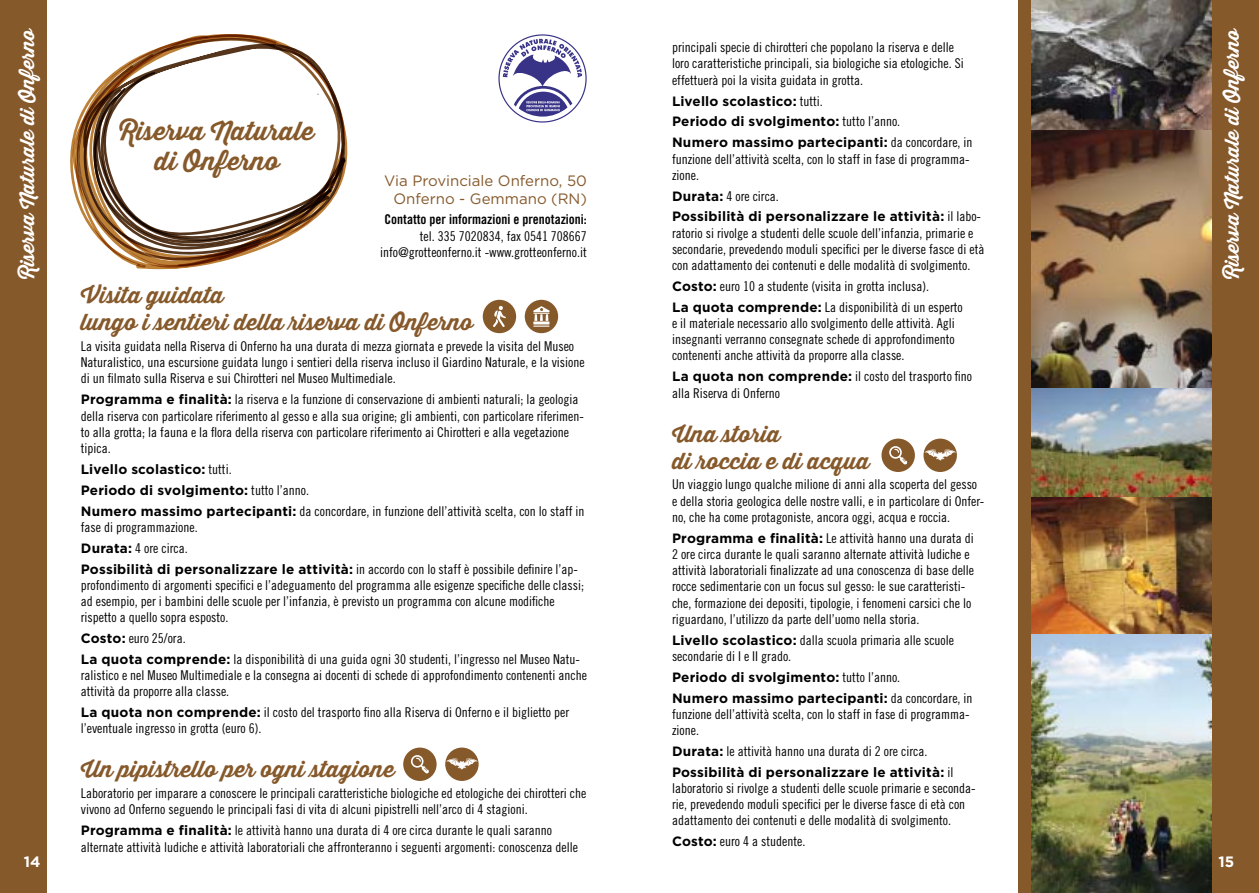
<style>
.page{position:relative;width:1259px;height:893px;background:#fff}
.page>*{position:absolute;margin:0;border:0;box-sizing:border-box;transform-origin:0 0}
.contenuti{font:700 25.5px "Thirsty Script";letter-spacing:.01em;color:#86592b}
.onferno_titoli{font:700 22.5px "Thirsty Script";color:#86592b}
.contenuti-2{font:700 19.5px "Thirsty Script";color:#fff}
.onferno_sottotitoli{font:15px/18px "Gotham";color:#86592b;text-align:right}
.t1{font:700 15px "Gotham";color:#fff}
.contenuti-3{font:13.5px/16.2px "Trade Gothic LT Std Cn 18";color:#000}
.contenuti-4{font:700 13.5px "Gotham";letter-spacing:.015em;color:#000}
.contatti_box_parco{font:13.5px "Trade Gothic LT Std Bd Cn 20";color:#000}
.titoli_verticali{font:700 13.35px "Gotham";color:#fff}
.s1{font-family:"Trade Gothic LT Std Cn 18";font-weight:400}
.s2{font-family:"Gotham";font-weight:700}
</style>
<div class="page">
<img style="left:1031px;top:0;width:181px;height:130px">
<img style="left:1031px;top:130px;width:181px;height:259px">
<img style="left:1031px;top:389px;width:181px;height:108px">
<img style="left:1031px;top:633px;width:181px;height:260px">
<img style="left:1031px;top:497px;width:181px;height:136px">
<div style="left:0;top:0;width:47px;height:893px;background:#86592b"></div>
<div style="left:1018px;top:0;width:13px;height:893px;background:#86592b"></div>
<div style="left:1212px;top:0;width:47px;height:893px;background:#86592b"></div>
<div style="left:483px;top:300px;width:33px;height:33px;background:#86592b;border-radius:50%"></div>
<svg style="left:493px;top:306px;width:13px;height:21px"></svg>
<div style="left:403px;top:747px;width:33px;height:34px;background:#86592b;border-radius:50%"></div>
<svg style="left:411px;top:755px;width:18px;height:19px"></svg>
<div style="left:445px;top:747px;width:33px;height:34px;background:#86592b;border-radius:50%"></div>
<svg style="left:446px;top:758px;width:32px;height:12px"></svg>
<div style="left:881px;top:439px;width:34px;height:33px;background:#86592b;border-radius:50%"></div>
<svg style="left:889px;top:446px;width:18px;height:19px"></svg>
<div style="left:923px;top:439px;width:34px;height:33px;background:#86592b;border-radius:50%"></div>
<svg style="left:924px;top:449px;width:32px;height:12px"></svg>
<div style="left:525px;top:300px;width:33px;height:33px;background:#86592b;border-radius:50%"></div>
<svg style="left:533px;top:306px;width:17px;height:21px"></svg>
<svg style="left:169px;top:38px;width:116px;height:6px"></svg>
<svg style="left:124px;top:44px;width:194px;height:21px"></svg>
<svg style="left:73px;top:65px;width:272px;height:203px"></svg>
<svg style="left:499px;top:35px;width:87px;height:87px"></svg>
<svg style="left:503px;top:39px;width:79px;height:78px"></svg>
<p class="contenuti-2" style="left:12px;top:279px;width:252px;rotate:-90deg">Riserva Naturale di Onferno</p>
<p class="contenuti-2" style="left:1217px;top:279px;width:252px;rotate:-90deg">Riserva Naturale di Onferno</p>
<p class="titoli_verticali" style="left:1235px;top:270px;width:237px;rotate:-90deg">RISERVA NATURALE DI ONFERNO</p>
<p class="contenuti-3" style="left:672px;top:39px;width:293px">principali specie di chirotteri che popolano la riserva e delle loro caratteristiche principali, sia biologiche sia etologiche. Si effettuerà poi la visita guidata in grotta.</p>
<p class="contenuti-4" style="left:672px;top:93px;width:152px">Livello scolastico: <span class="s1">tutti.</span></p>
<p class="contenuti-4" style="left:672px;top:114px;width:230px">Periodo di svolgimento: <span class="s1">tutto l’anno.</span></p>
<p class="contenuti-3" style="left:672px;top:134px;width:302px"><span class="s2">Numero massimo partecipanti:</span> da concordare, in funzione dell’attività scelta, con lo staff in fase di programma&shy;zione.</p>
<p class="contenuti-3" style="left:672px;top:188px;width:108px"><span class="s2">Durata:</span> 4 ore circa.</p>
<p class="contenuti-3" style="left:672px;top:208px;width:314px"><span class="s2">Possibilità di personalizzare le attività:</span> il labo&shy;ratorio si rivolge a studenti delle scuole dell’infanzia, primarie e secondarie, prevedendo moduli specifici per le diverse fasce di età con adattamento dei contenuti e delle modalità di svolgimento.</p>
<p class="contenuti-3" style="left:672px;top:278px;width:259px"><span class="s2">Costo:</span> euro 10 a studente (visita in grotta inclusa).</p>
<p class="contenuti-3" style="left:672px;top:299px;width:292px"><span class="s2">La quota comprende:</span> La disponibilità di un esperto e il materiale necessario allo svolgimento delle attività. Agli insegnanti verranno consegnate schede di approfondimento contenenti anche attività da proporre alla classe.</p>
<p class="contenuti-3" style="left:672px;top:368px;width:302px"><span class="s2">La quota non comprende:</span> il costo del trasporto fino alla Riserva di Onferno</p>
<p class="onferno_titoli" style="left:672px;top:417px;width:110px">Una storia</p>
<p class="onferno_titoli" style="left:672px;top:444px;width:199px">di roccia e di acqua</p>
<p class="contenuti-3" style="left:672px;top:476px;width:314px">Un viaggio lungo qualche milione di anni alla scoperta del gesso e della storia geologica delle nostre valli, e in particolare di Onfer&shy;no, che ha come protagoniste, ancora oggi, acqua e roccia.</p>
<p class="contenuti-3" style="left:672px;top:530px;width:304px"><span class="s2">Programma e finalità:</span> Le attività hanno una durata di 2 ore circa durante le quali saranno alternate attività ludiche e attività laboratoriali finalizzate ad una conoscenza di base delle rocce sedimentarie con un focus sul gesso: le sue caratteristi&shy;che, formazione dei depositi, tipologie, i fenomeni carsici che lo riguardano, l’utilizzo da parte dell’uomo nella storia.</p>
<p class="contenuti-3" style="left:672px;top:631px;width:284px"><span class="s2">Livello scolastico:</span> dalla scuola primaria alle scuole secondarie di I e II grado.</p>
<p class="contenuti-4" style="left:672px;top:669px;width:230px">Periodo di svolgimento: <span class="s1">tutto l’anno.</span></p>
<p class="contenuti-3" style="left:672px;top:689px;width:302px"><span class="s2">Numero massimo partecipanti:</span> da concordare, in funzione dell’attività scelta, con lo staff in fase di programma&shy;zione.</p>
<p class="contenuti-3" style="left:672px;top:743px;width:257px"><span class="s2">Durata:</span> le attività hanno una durata di 2 ore circa.</p>
<p class="contenuti-3" style="left:672px;top:764px;width:305px"><span class="s2">Possibilità di personalizzare le attività:</span> il laboratorio si rivolge a studenti delle scuole primarie e seconda&shy;rie, prevedendo moduli specifici per le diverse fasce di età con adattamento dei contenuti e delle modalità di svolgimento.</p>
<p class="contenuti-3" style="left:672px;top:833px;width:135px"><span class="s2">Costo:</span> euro 4 a studente.</p>
<p class="contenuti" style="left:119px;top:112px;width:196px">Riserva Naturale</p>
<p class="contenuti" style="left:154px;top:142px;width:126px">di Onferno</p>
<p class="onferno_sottotitoli" style="left:384px;top:171px;width:204px">Via Provinciale Onferno, 50<br>Onferno - Gemmano (RN)</p>
<p class="contatti_box_parco" style="left:384px;top:211px;width:204px">Contatto per informazioni e prenotazioni:</p>
<p class="contenuti-3" style="left:420px;top:228px;width:169px">tel. 335 7020834, fax 0541 708667</p>
<p class="contenuti-3" style="left:380px;top:244px;width:208px">info@grotteonferno.it -www.grotteonferno.it</p>
<p class="onferno_titoli" style="left:81px;top:278px;width:144px">Visita guidata</p>
<p class="onferno_titoli" style="left:81px;top:305px;width:394px">lungo i sentieri della riserva di Onferno</p>
<p class="contenuti-3" style="left:81px;top:338px;width:505px">La visita guidata nella Riserva di Onferno ha una durata di mezza giornata e prevede la visita del Museo<br>Naturalistico, una escursione guidata lungo i sentieri della riserva incluso il Giardino Naturale, e la visione di un filmato sulla Riserva e sui Chirotteri nel Museo Multimediale.</p>
<p class="contenuti-3" style="left:81px;top:391px;width:505px"><span class="s2">Programma e finalità:</span> la riserva e la funzione di conservazione di ambienti naturali; la geologia della riserva con particolare riferimento al gesso e alla sua origine; gli ambienti, con particolare riferimen&shy;to alla grotta; la fauna e la flora della riserva con particolare riferimento ai Chirotteri e alla vegetazione tipica.</p>
<p class="contenuti-4" style="left:81px;top:461px;width:152px">Livello scolastico: <span class="s1">tutti.</span></p>
<p class="contenuti-4" style="left:81px;top:482px;width:230px">Periodo di svolgimento: <span class="s1">tutto l’anno.</span></p>
<p class="contenuti-3" style="left:81px;top:502px;width:505px"><span class="s2">Numero massimo partecipanti:</span> da concordare, in funzione dell’attività scelta, con lo staff in fase di programmazione.</p>
<p class="contenuti-3" style="left:81px;top:540px;width:108px"><span class="s2">Durata:</span> 4 ore circa.</p>
<p class="contenuti-3" style="left:81px;top:560px;width:505px"><span class="s2">Possibilità di personalizzare le attività:</span> in accordo con lo staff è possibile definire l’ap&shy;profondimento di argomenti specifici e l’adeguamento del programma alle esigenze specifiche delle classi; ad esempio, per i bambini delle scuole per l’infanzia, è previsto un programma con alcune modifiche rispetto a quello sopra esposto.</p>
<p class="contenuti-3" style="left:81px;top:630px;width:106px"><span class="s2">Costo:</span> euro 25/ora.</p>
<p class="contenuti-3" style="left:81px;top:651px;width:508px"><span class="s2">La quota comprende:</span> la disponibilità di una guida ogni 30 studenti, l’ingresso nel Museo Natu&shy;ralistico e nel Museo Multimediale e la consegna ai docenti di schede di approfondimento contenenti anche attività da proporre alla classe.</p>
<p class="contenuti-3" style="left:81px;top:704px;width:490px"><span class="s2">La quota non comprende:</span> il costo del trasporto fino alla Riserva di Onferno e il biglietto per l’eventuale ingresso in grotta (euro 6).</p>
<p class="onferno_titoli" style="left:81px;top:752px;width:315px">Un pipistrello per ogni stagione</p>
<p class="contenuti-3" style="left:81px;top:785px;width:507px">Laboratorio per imparare a conoscere le principali caratteristiche biologiche ed etologiche dei chirotteri che vivono ad Onferno seguendo le principali fasi di vita di alcuni pipistrelli nell’arco di 4 stagioni.</p>
<p class="contenuti-3" style="left:81px;top:822px;width:499px"><span class="s2">Programma e finalità:</span> le attività hanno una durata di 4 ore circa durante le quali saranno alternate attività ludiche e attività laboratoriali che affronteranno i seguenti argomenti: conoscenza delle</p>
<p class="t1" style="left:24px;top:853px;width:18px">14</p>
<p class="t1" style="left:1218px;top:853px;width:17px">15</p>
</div>
